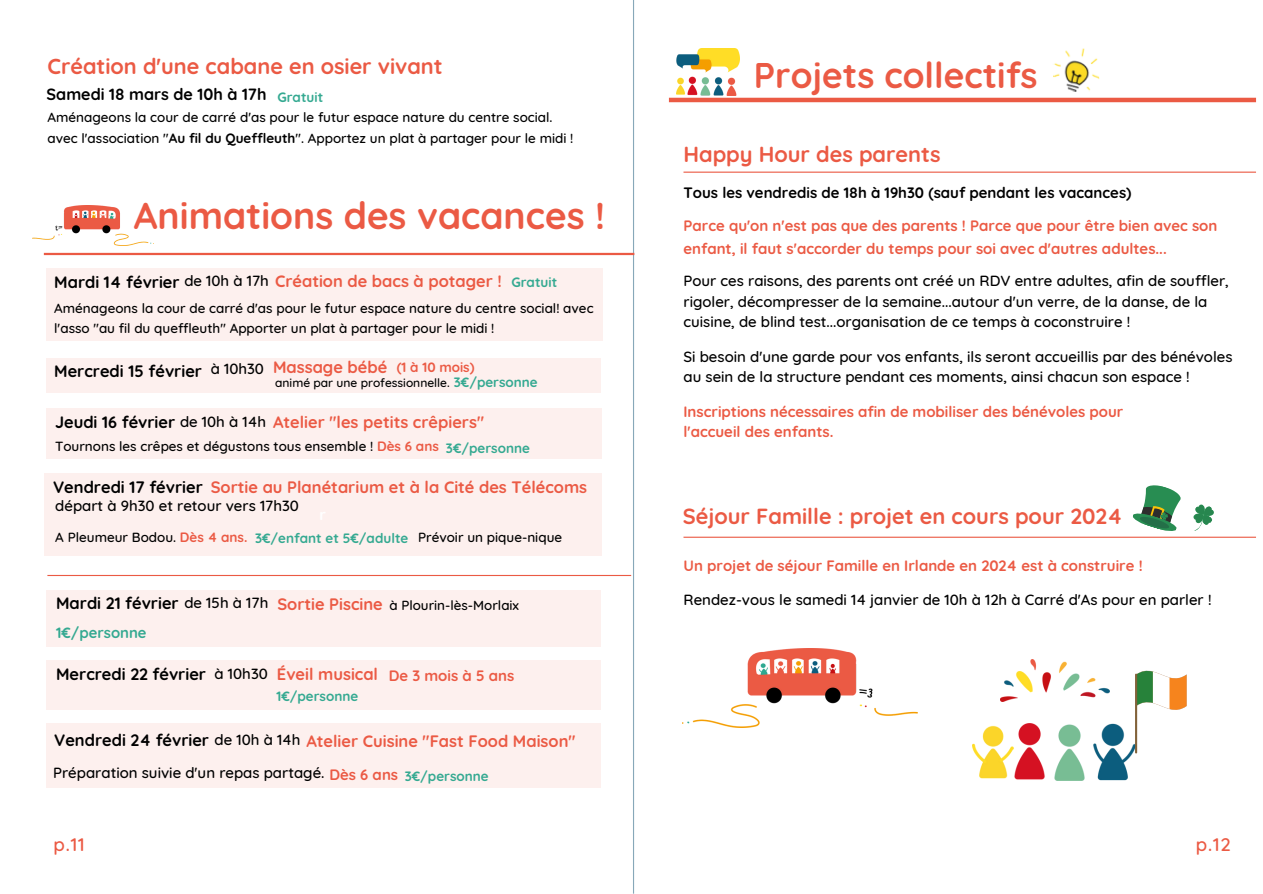
<style>
.page{position:relative;width:1263px;height:894px;background:#fff}
.page>*{position:absolute;margin:0;border:0;box-sizing:border-box;transform-origin:0 0}
.t1{font:700 37.35px "Quicksand";color:#eb5a44}
.t2{font:700 35.55px "Quicksand";color:#eb5a44}
.t3{font:700 21.75px "Quicksand";color:#eb5a44}
.t4{font:500 18.6px "Quicksand";color:#eb5a44}
.t5{font:700 16.5px "Quicksand";color:#eb5a44}
.t6{font:700 16.5px "Quicksand";color:#000}
.t7{font:700 16.2px "Quicksand";color:#000}
.t8{font:500 15px/20.2px "Quicksand";color:#000}
.t9{font:700 15px/23.5px "Quicksand";color:#eb5a44}
.t10{font:700 15px "Quicksand";color:#000}
.t11{font:700 14.85px "Quicksand";color:#34a991}
.t12{font:500 13.5px/20.2px "Quicksand";color:#000}
.t13{font:700 13.5px "Quicksand";color:#34a991}
.t14{font:500 13.35px "Quicksand";color:#000}
.t15{font:500 12px "Quicksand";color:#000}
.s1{font-weight:700}
.s2{color:#000}
.s3{font-weight:500;font-size:15px;color:#000}
.s4{font-size:13.5px}
.s5{font-weight:700;color:#eb5a44}
.s6{font-weight:500;color:#000}
.s7{font-weight:500;font-size:15px}
.s8{font-weight:700;font-size:16.5px;color:#eb5a44}
.s9{font-size:15px}
</style>
<div class="page">
<hr style="left:633px;top:0;width:1px;height:893px;background:#87a8b9">
<div style="left:47px;top:358px;width:554px;height:34px;background:#fdf0ee"></div>
<div style="left:47px;top:268px;width:556px;height:72px;background:#fdf0ee"></div>
<div style="left:46px;top:408px;width:555px;height:51px;background:#fdf0ee"></div>
<hr style="left:44px;top:253px;width:590px;height:2px;background:#eb5a44">
<div style="left:44px;top:473px;width:558px;height:82px;background:#fdf0ee"></div>
<div style="left:47px;top:590px;width:554px;height:56px;background:#fdf0ee"></div>
<div style="left:47px;top:659px;width:554px;height:50px;background:#fdf0ee"></div>
<div style="left:47px;top:723px;width:554px;height:64px;background:#fdf0ee"></div>
<hr style="left:47px;top:574px;width:584px;height:2px;background:#eb5a44">
<img style="left:33px;top:205px;width:119px;height:40px">
<hr style="left:669px;top:98px;width:587px;height:4px;background:#eb5a44">
<hr style="left:683px;top:171px;width:573px;height:2px;background:#eb5a44">
<hr style="left:683px;top:536px;width:573px;height:1px;background:#eb5a44">
<img style="left:1053px;top:48px;width:46px;height:44px">
<img style="left:676px;top:48px;width:63px;height:48px">
<img style="left:682px;top:648px;width:235px;height:79px">
<img style="left:1000px;top:659px;width:109px;height:42px">
<img style="left:972px;top:723px;width:163px;height:57px">
<svg style="left:1133px;top:485px;width:48px;height:46px"></svg>
<svg style="left:1193px;top:504px;width:21px;height:27px"></svg>
<svg style="left:1137px;top:670px;width:50px;height:40px"></svg>
<hr style="left:1135px;top:673px;width:2px;height:80px;background:#826239">
<h3 class="t3" style="left:47px;top:52px;width:397px">Création d'une cabane en osier vivant</h3>
<p class="t7" style="left:47px;top:84px;width:222px">Samedi 18 mars de 10h à 17h</p>
<p class="t13" style="left:277px;top:89px;width:47px">Gratuit</p>
<p class="t12" style="left:47px;top:107px;width:527px">Aménageons la cour de carré d'as pour le futur espace nature du centre social. avec l'association "<span class="s1">Au fil du Queffleuth</span>". Apportez un plat à partager pour le midi !</p>
<h1 class="t1" style="left:134px;top:192px;width:473px">Animations des vacances !</h1>
<p class="t5" style="left:54px;top:271px;width:449px"><span class="s2">Mardi 14 février</span> <span class="s3">de 10h à 17h</span> Création de bacs à potager !</p>
<p class="t13" style="left:511px;top:273px;width:47px">Gratuit</p>
<p class="t12" style="left:54px;top:297px;width:541px">Aménageons la cour de carré d'as pour le futur espace nature du centre social! avec l'asso "au fil du queffleuth" Apporter un plat à partager pour le midi !</p>
<p class="t6" style="left:54px;top:360px;width:149px">Mercredi 15 février</p>
<p class="t5" style="left:273px;top:356px;width:203px">Massage bébé <span class="s4">(1 à 10 mois)</span></p>
<p class="t8" style="left:211px;top:358px;width:55px">à 10h30</p>
<p class="t13" style="left:454px;top:374px;width:85px">3€/personne</p>
<p class="t15" style="left:275px;top:375px;width:176px">animé par une professionnelle.</p>
<p class="t5" style="left:55px;top:411px;width:431px"><span class="s2">Jeudi 16 février</span> <span class="s3">de 10h à 14h</span> Atelier "les petits crêpiers"</p>
<p class="t12" style="left:55px;top:436px;width:385px">Tournons les crêpes et dégustons tous ensemble ! <span class="s5">Dès 6 ans</span></p>
<p class="t13" style="left:446px;top:439px;width:85px">3€/personne</p>
<p class="t5" style="left:53px;top:476px;width:536px"><span class="s2">Vendredi 17 février</span> Sortie au Planétarium et à la Cité des Télécoms</p>
<p class="t13" style="left:255px;top:529px;width:309px">3€/enfant et 5€/adulte <span class="s6">Prévoir un pique-nique</span></p>
<p class="t8" style="left:55px;top:495px;width:245px">départ à 9h30 et retour vers 17h30</p>
<p class="t12" style="left:55px;top:526px;width:194px">A Pleumeur Bodou. <span class="s5">Dès 4 ans.</span></p>
<p class="t6" style="left:56px;top:592px;width:214px">Mardi 21 février <span class="s7">de 15h à 17h</span></p>
<p class="t14" style="left:277px;top:596px;width:243px"><span class="s8">Sortie Piscine</span> à Plourin-lès-Morlaix</p>
<p class="t11" style="left:56px;top:623px;width:92px">1€/personne</p>
<p class="t6" style="left:56px;top:663px;width:151px">Mercredi 22 février</p>
<p class="t5" style="left:277px;top:663px;width:239px">Éveil musical <span class="s9">De 3 mois à 5 ans</span></p>
<p class="t8" style="left:215px;top:663px;width:55px">à 10h30</p>
<p class="t13" style="left:276px;top:687px;width:83px">1€/personne</p>
<p class="t5" style="left:54px;top:729px;width:523px"><span class="s2">Vendredi 24 février</span> <span class="s3">de 10h à 14h</span> Atelier Cuisine "Fast Food Maison"</p>
<p class="t9" style="left:329px;top:762px;width:70px">Dès 6 ans</p>
<p class="t8" style="left:53px;top:761px;width:273px">Préparation suivie d'un repas partagé.</p>
<p class="t13" style="left:405px;top:766px;width:85px">3€/personne</p>
<p class="t4" style="left:54px;top:832px;width:33px">p.11</p>
<h2 class="t2" style="left:754px;top:52px;width:285px">Projets collectifs</h2>
<h3 class="t3" style="left:683px;top:140px;width:259px">Happy Hour des parents</h3>
<p class="t10" style="left:683px;top:182px;width:450px">Tous les vendredis de 18h à 19h30 (sauf pendant les vacances)</p>
<p class="t9" style="left:683px;top:213px;width:535px">Parce qu'on n'est pas que des parents ! Parce que pour être bien avec son enfant, il faut s'accorder du temps pour soi avec d'autres adultes...</p>
<p class="t8" style="left:683px;top:270px;width:547px">Pour ces raisons, des parents ont créé un RDV entre adultes, afin de souffler, rigoler, décompresser de la semaine...autour d'un verre, de la danse, de la cuisine, de blind test...organisation de ce temps à coconstruire !</p>
<p class="t8" style="left:683px;top:346px;width:550px">Si besoin d'une garde pour vos enfants, ils seront accueillis par des bénévoles au sein de la structure pendant ces moments, ainsi chacun son espace !</p>
<p class="t9" style="left:683px;top:401px;width:441px;line-height:20.2px">Inscriptions nécessaires afin de mobiliser des bénévoles pour l'accueil des enfants.</p>
<h3 class="t3" style="left:683px;top:502px;width:441px">Séjour Famille : projet en cours pour 2024</h3>
<p class="t9" style="left:683px;top:553px;width:461px">Un projet de séjour Famille en Irlande en 2024 est à construire !</p>
<p class="t8" style="left:683px;top:589px;width:529px">Rendez-vous le samedi 14 janvier de 10h à 12h à Carré d'As pour en parler !</p>
<p class="t4" style="left:1196px;top:832px;width:36px">p.12</p>
</div>
